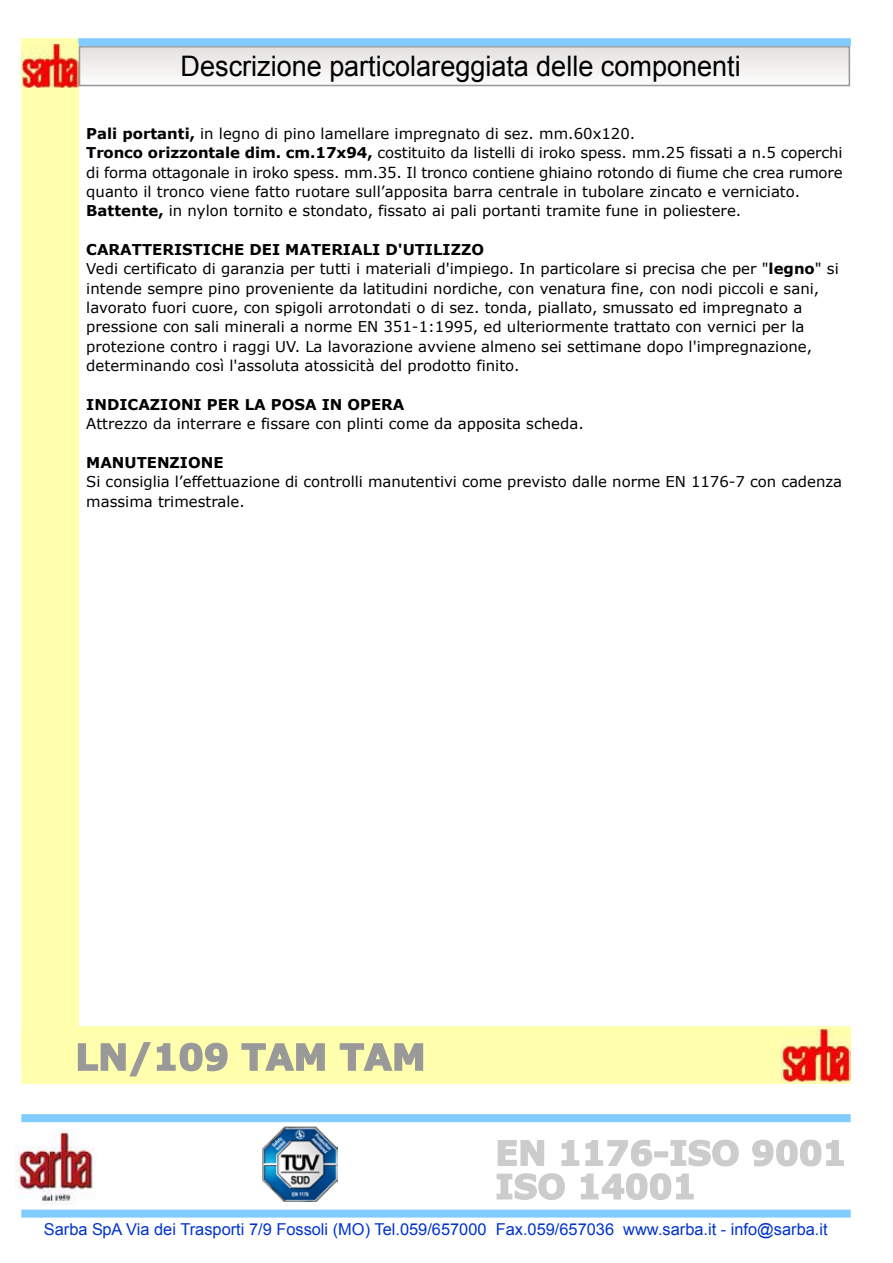
<style>
.page{position:relative;width:893px;height:1263px;background:#fff}
.page>*{position:absolute;margin:0;border:0;box-sizing:border-box;transform-origin:0 0}
.t1{font:700 35.7px "Verdana";color:#999}
.t2{font:700 33.45px/33.5px "Verdana";color:#ccc}
.t3{font:28.2px "Arial";color:#000;scale:.96 1}
.t4{font:16.35px "Arial";color:#03c}
.t5{font:14.85px/19.4px "Verdana";color:#000}
.t6{font:700 14.85px "Verdana";color:#000}
.s1{font-weight:700}
</style>
<div class="page">
<div style="left:22px;top:39px;width:57px;height:1028px;background:#ffffad"></div>
<div style="left:79px;top:39px;width:771px;height:7px;background:#80ccff"></div>
<div style="left:22px;top:1026px;width:828px;height:57px;background:#ffffad;border:1px solid #ffffad"></div>
<img style="left:22px;top:44px;width:56px;height:43px">
<div style="left:22px;top:1114px;width:828px;height:8px;background:#80ccff;border:1px solid #80ccff"></div>
<div style="left:22px;top:1210px;width:828px;height:7px;background:#80ccff"></div>
<img style="left:16px;top:1129px;width:81px;height:75px">
<svg style="left:752px;top:1139px;width:92px;height:28px"></svg>
<svg style="left:496px;top:1139px;width:243px;height:61px"></svg>
<img style="left:781px;top:1029px;width:69px;height:53px">
<div style="left:79px;top:47px;width:770px;height:39px;background:#f0efed"></div>
<div style="left:79px;top:46px;width:771px;height:40px;border:2px solid #999"></div>
<svg style="left:77px;top:1042px;width:151px;height:35px"></svg>
<svg style="left:241px;top:1043px;width:84px;height:28px"></svg>
<svg style="left:339px;top:1043px;width:85px;height:28px"></svg>
<img style="left:262px;top:1127px;width:75px;height:75px">
<h3 class="t3" style="left:181px;top:48px;width:585px">Descrizione particolareggiata delle componenti</h3>
<p class="t5" style="left:86px;top:124px;width:758px"><span class="s1">Pali portanti,</span> in legno di pino lamellare impregnato di sez. mm.60x120.<br><span class="s1">Tronco orizzontale dim. cm.17x94,</span> costituito da listelli di iroko spess. mm.25 fissati a n.5 coperchi di forma ottagonale in iroko spess. mm.35. Il tronco contiene ghiaino rotondo di fiume che crea rumore quanto il tronco viene fatto ruotare sull’apposita barra centrale in tubolare zincato e verniciato.<br><span class="s1">Battente,</span> in nylon tornito e stondato, fissato ai pali portanti tramite fune in poliestere.</p>
<p class="t5" style="left:86px;top:240px;width:754px"><span class="s1">CARATTERISTICHE DEI MATERIALI D'UTILIZZO<br></span>Vedi certificato di garanzia per tutti i materiali d'impiego. In particolare si precisa che per "<span class="s1">legno</span>" si intende sempre pino proveniente da latitudini nordiche, con venatura fine, con nodi piccoli e sani, lavorato fuori cuore, con spigoli arrotondati o di sez. tonda, piallato, smussato ed impregnato a pressione con sali minerali a norme EN 351-1:1995, ed ulteriormente trattato con vernici per la protezione contro i raggi UV. La lavorazione avviene almeno sei settimane dopo l'impregnazione, determinando così l'assoluta atossicità del prodotto finito.</p>
<p class="t6" style="left:86px;top:394px;width:320px">INDICAZIONI PER LA POSA IN OPERA</p>
<p class="t5" style="left:86px;top:414px;width:499px">Attrezzo da interrare e fissare con plinti come da apposita scheda.</p>
<p class="t6" style="left:86px;top:452px;width:139px">MANUTENZIONE</p>
<p class="t5" style="left:86px;top:472px;width:757px">Si consiglia l’effettuazione di controlli manutentivi come previsto dalle norme EN 1176-7 con cadenza massima trimestrale.</p>
<h1 class="t1" style="left:75px;top:1032px;width:352px">LN/109 TAM TAM</h1>
<h2 class="t2" style="left:495px;top:1136px;width:353px">EN 1176-ISO 9001<br>ISO 14001</h2>
<p class="t4" style="left:44px;top:1218px;width:785px">Sarba SpA Via dei Trasporti 7/9 Fossoli (MO) Tel.059/657000 Fax.059/657036 www.sarba.it - info@sarba.it</p>
</div>
